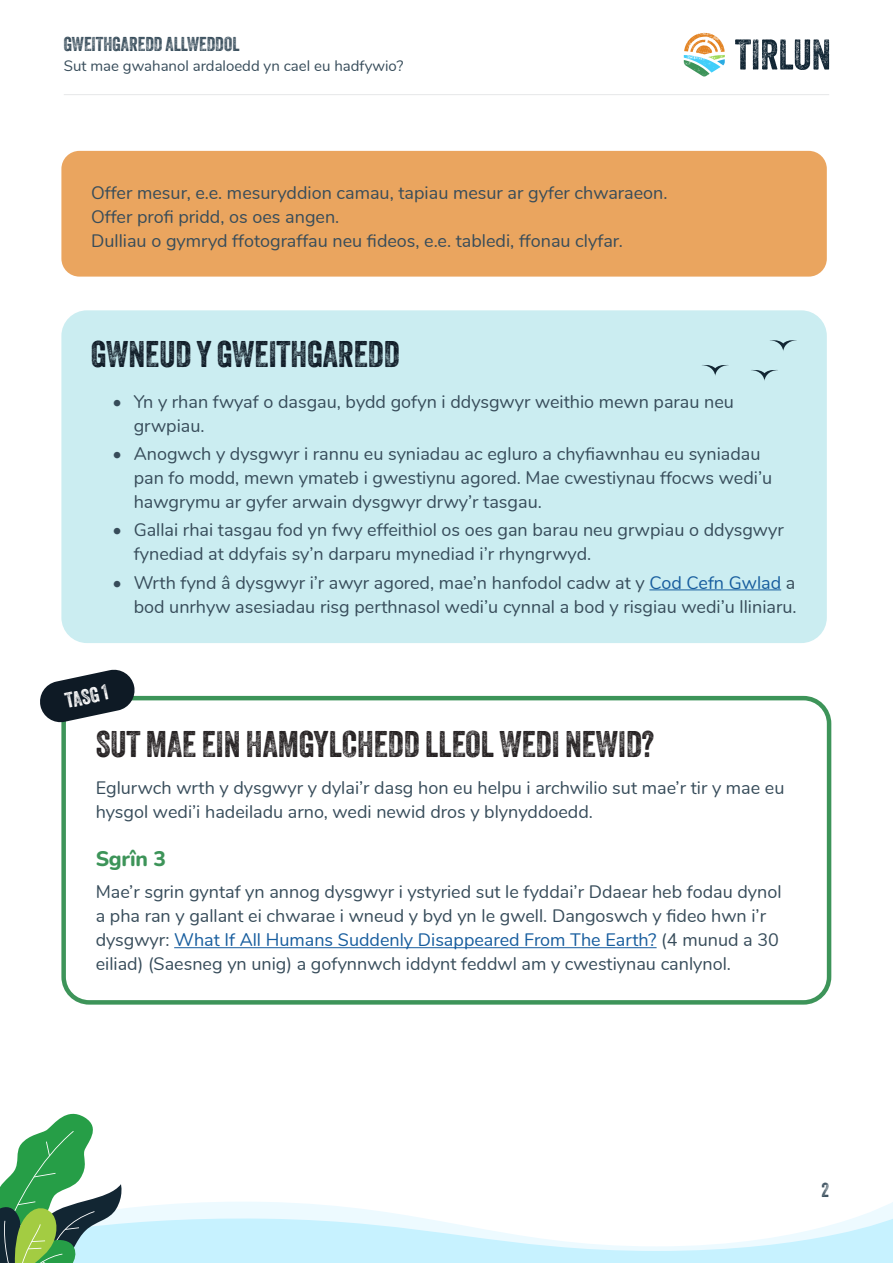
<style>
.page{position:relative;width:893px;height:1263px;background:#fff}
.page>*{position:absolute;margin:0;border:0;box-sizing:border-box;transform-origin:0 0}
.Page_sub_heading{font:36px "Veneer Two";color:#231f20}
.Page_sub_heading-2{font:36px "Veneer Two";color:#0e1a25}
.Page_section_heading{font:800 21px "Nunito";letter-spacing:-.01em;color:#3d9459}
.Key_activity_heading{font:21px "Veneer Two";color:#fff}
.t1{font:19.5px "Veneer Two";color:#374c5a}
.Body_text{font:18px/24px "Nunito";color:#374c5a}
.t2{font:15px "Nunito";color:#374c5a}
.s1{color:#175d9e}
</style>
<div class="page">
<svg style="left:735px;top:39px;width:94px;height:31px"></svg>
<svg style="left:684px;top:33px;width:41px;height:44px"></svg>
<hr style="left:64px;top:94px;width:765px;height:1px;background:#e6e7e9">
<div style="left:61px;top:310px;width:766px;height:333px;background:#cbedf1;border-radius:26px"></div>
<hr style="left:649px;top:589px;width:132px;height:1px;background:#175d9e">
<svg style="left:770px;top:340px;width:27px;height:11px"></svg>
<svg style="left:751px;top:369px;width:27px;height:12px"></svg>
<svg style="left:702px;top:365px;width:27px;height:11px"></svg>
<svg style="left:0;top:1113px;width:893px;height:150px"></svg>
<div style="left:61px;top:151px;width:766px;height:126px;background:#eaa55f;border-radius:18px"></div>
<hr style="left:174px;top:947px;width:483px;height:1px;background:#175d9e">
<div style="left:61px;top:696px;width:770px;height:309px;border:4px solid #3d9459;border-radius:26px"></div>
<svg style="left:40px;top:669px;width:96px;height:55px"></svg>
<p class="t1" style="left:64px;top:32px;width:177px">GWEITHGAREDD ALLWEDDOL</p>
<p class="t2" style="left:64px;top:54px;width:341px">Sut mae gwahanol ardaloedd yn cael eu hadfywio?</p>
<p class="Body_text" style="left:91px;top:180px;width:578px">Offer mesur, e.e. mesuryddion camau, tapiau mesur ar gyfer chwaraeon.</p>
<p class="Body_text" style="left:91px;top:204px;width:250px">Offer profi pridd, os oes angen.</p>
<p class="Body_text" style="left:91px;top:228px;width:533px">Dulliau o gymryd ffotograffau neu fideos, e.e. tabledi, ffonau clyfar.</p>
<p class="Page_sub_heading-2" style="left:91px;top:332px;width:310px">GWNEUD Y GWEITHGAREDD</p>
<p class="Body_text" style="left:134px;top:388px;width:602px;text-indent:-21px">• Yn y rhan fwyaf o dasgau, bydd gofyn i ddysgwyr weithio mewn parau neu grwpiau.</p>
<p class="Body_text" style="left:134px;top:441px;width:640px;text-indent:-21px">• Anogwch y dysgwyr i rannu eu syniadau ac egluro a chyfiawnhau eu syniadau pan fo modd, mewn ymateb i gwestiynu agored. Mae cwestiynau ffocws wedi’u hawgrymu ar gyfer arwain dysgwyr drwy’r tasgau.</p>
<p class="Body_text" style="left:134px;top:517px;width:651px;text-indent:-21px">• Gallai rhai tasgau fod yn fwy effeithiol os oes gan barau neu grwpiau o ddysgwyr fynediad at ddyfais sy’n darparu mynediad i’r rhyngrwyd.</p>
<p class="Body_text" style="left:112px;top:569px;width:686px;text-align:right">• Wrth fynd â dysgwyr i’r awyr agored, mae’n hanfodol cadw at y <span class="s1">Cod Cefn Gwlad</span> a bod unrhyw asesiadau risg perthnasol wedi’u cynnal a bod y risgiau wedi’u lliniaru.</p>
<p class="Key_activity_heading" style="left:63px;top:688px;width:44px;rotate:-12deg">TASG 1</p>
<p class="Page_sub_heading" style="left:96px;top:722px;width:560px">SUT MAE EIN HAMGYLCHEDD LLEOL WEDI NEWID?</p>
<p class="Body_text" style="left:96px;top:774px;width:690px">Eglurwch wrth y dysgwyr y dylai’r dasg hon eu helpu i archwilio sut mae’r tir y mae eu hysgol wedi’i hadeiladu arno, wedi newid dros y blynyddoedd.</p>
<p class="Page_section_heading" style="left:96px;top:843px;width:72px">Sgrîn 3</p>
<p class="Body_text" style="left:96px;top:879px;width:687px">Mae’r sgrin gyntaf yn annog dysgwyr i ystyried sut le fyddai’r Ddaear heb fodau dynol a pha ran y gallant ei chwarae i wneud y byd yn le gwell. Dangoswch y fideo hwn i’r dysgwyr: <span class="s1">What If All Humans Suddenly Disappeared From The Earth?</span> (4 munud a 30 eiliad) (Saesneg yn unig) a gofynnwch iddynt feddwl am y cwestiynau canlynol.</p>
<p class="t1" style="left:821px;top:1178px;width:9px">2</p>
</div>
